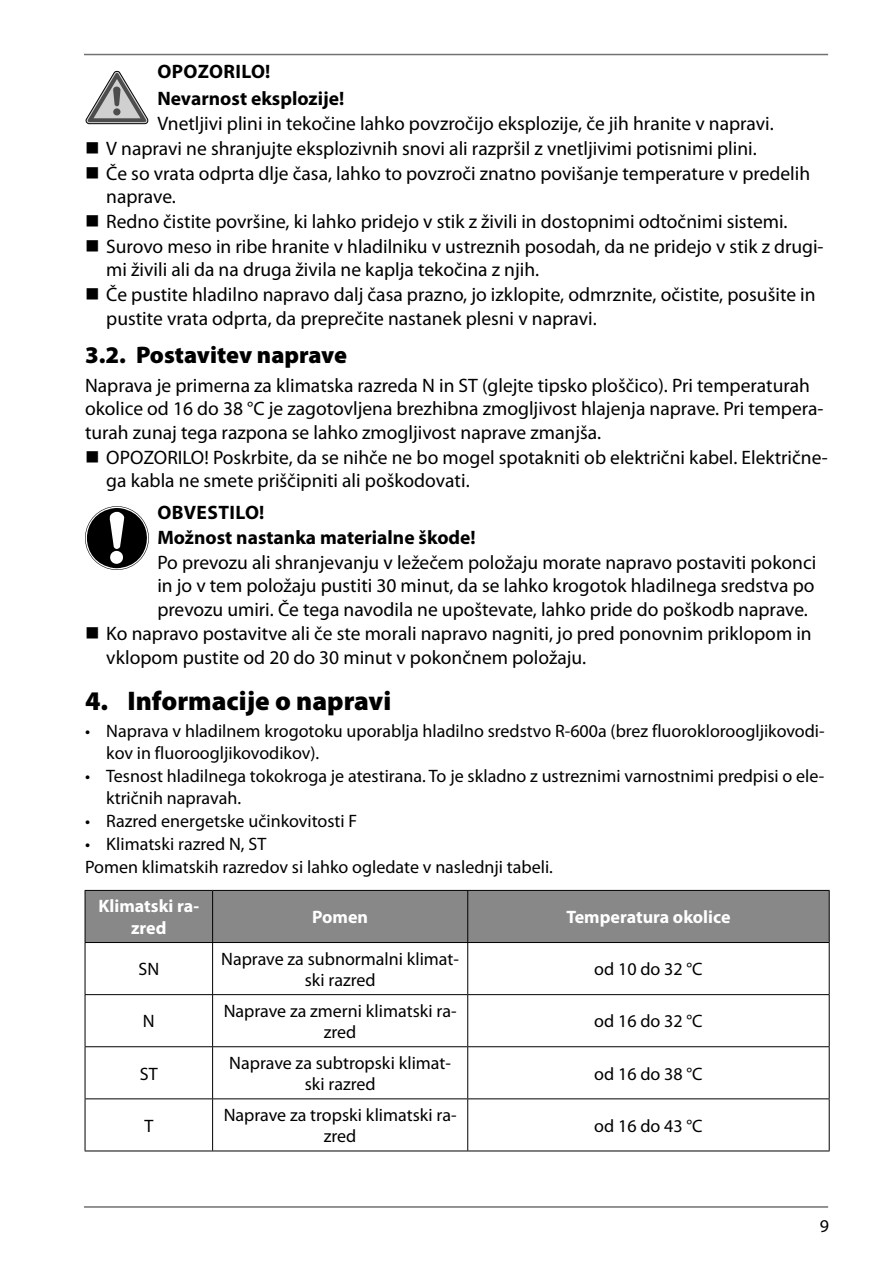
<style>
.page{position:relative;width:893px;height:1263px;background:#fff}
.page>*{position:absolute;margin:0;border:0;box-sizing:border-box;transform-origin:0 0}
.t1{font:900 27px "Myriad Pro";color:#000}
.t2{font:900 24px "Myriad Pro";color:#000}
.t3{font:19.5px/23.4px "Myriad Pro";color:#000}
.t4{font:700 19.5px/26.7px "Myriad Pro";color:#000}
.t5{font:18px/21.6px "Myriad Pro";color:#000;text-align:center}
.t6{font:700 18px/21.6px "Myriad Pro";color:#fff;text-align:center}
</style>
<div class="page">
<hr style="left:84px;top:54px;width:744px;height:1px;background:#717171">
<hr style="left:84px;top:1206px;width:744px;height:2px;background:#717171">
<svg style="left:86px;top:71px;width:62px;height:53px"></svg>
<svg style="left:85px;top:506px;width:64px;height:64px"></svg>
<div style="left:86px;top:891px;width:743px;height:51px;background:#888"></div>
<hr style="left:85px;top:890px;width:128px;height:1px;background:#000">
<hr style="left:85px;top:891px;width:1px;height:51px;background:#000">
<hr style="left:213px;top:890px;width:617px;height:1px;background:#000">
<hr style="left:829px;top:891px;width:1px;height:51px;background:#000">
<hr style="left:85px;top:942px;width:745px;height:1px;background:#000">
<hr style="left:212px;top:891px;width:1px;height:51px;background:#000">
<hr style="left:85px;top:943px;width:1px;height:51px;background:#000">
<hr style="left:829px;top:943px;width:1px;height:51px;background:#000">
<hr style="left:85px;top:995px;width:1px;height:51px;background:#000">
<hr style="left:829px;top:995px;width:1px;height:51px;background:#000">
<hr style="left:85px;top:1047px;width:1px;height:51px;background:#000">
<hr style="left:829px;top:1047px;width:1px;height:51px;background:#000">
<hr style="left:85px;top:1099px;width:1px;height:51px;background:#000">
<hr style="left:829px;top:1099px;width:1px;height:51px;background:#000">
<hr style="left:85px;top:1150px;width:745px;height:1px;background:#000">
<hr style="left:467px;top:891px;width:1px;height:51px;background:#000">
<hr style="left:212px;top:943px;width:1px;height:51px;background:#000">
<hr style="left:467px;top:943px;width:1px;height:51px;background:#000">
<hr style="left:85px;top:994px;width:383px;height:1px;background:#000">
<hr style="left:212px;top:995px;width:1px;height:51px;background:#000">
<hr style="left:468px;top:994px;width:362px;height:1px;background:#000">
<hr style="left:467px;top:995px;width:1px;height:51px;background:#000">
<hr style="left:85px;top:1046px;width:383px;height:1px;background:#000">
<hr style="left:212px;top:1047px;width:1px;height:51px;background:#000">
<hr style="left:468px;top:1046px;width:362px;height:1px;background:#000">
<hr style="left:467px;top:1047px;width:1px;height:51px;background:#000">
<hr style="left:85px;top:1098px;width:383px;height:1px;background:#000">
<hr style="left:212px;top:1099px;width:1px;height:51px;background:#000">
<hr style="left:468px;top:1098px;width:362px;height:1px;background:#000">
<hr style="left:467px;top:1099px;width:1px;height:51px;background:#000">
<p class="t4" style="left:157px;top:60px;width:188px">OPOZORILO!<br>Nevarnost eksplozije!</p>
<p class="t3" style="left:157px;top:113px;width:618px">Vnetljivi plini in tekočine lahko povzročijo eksplozije, če jih hranite v napravi.</p>
<p class="t3" style="left:85px;top:138px;width:673px">■ V napravi ne shranjujte eksplozivnih snovi ali razpršil z vnetljivimi potisnimi plini.</p>
<p class="t3" style="left:106px;top:163px;width:705px;text-indent:-21px">■ Če so vrata odprta dlje časa, lahko to povzroči znatno povišanje temperature v predelih naprave.</p>
<p class="t3" style="left:85px;top:211px;width:704px">■ Redno čistite površine, ki lahko pridejo v stik z živili in dostopnimi odtočnimi sistemi.</p>
<p class="t3" style="left:106px;top:236px;width:719px;text-indent:-21px">■ Surovo meso in ribe hranite v hladilniku v ustreznih posodah, da ne pridejo v stik z drugi&shy;mi živili ali da na druga živila ne kaplja tekočina z njih.</p>
<p class="t3" style="left:106px;top:284px;width:711px;text-indent:-21px">■ Če pustite hladilno napravo dalj časa prazno, jo izklopite, odmrznite, očistite, posušite in pustite vrata odprta, da preprečite nastanek plesni v napravi.</p>
<p class="t2" style="left:85px;top:345px;width:263px">3.2. Postavitev naprave</p>
<p class="t3" style="left:85px;top:375px;width:740px">Naprava je primerna za klimatska razreda N in ST (glejte tipsko ploščico). Pri temperaturah okolice od 16 do 38 °C je zagotovljena brezhibna zmogljivost hlajenja naprave. Pri tempera&shy;turah zunaj tega razpona se lahko zmogljivost naprave zmanjša.</p>
<p class="t3" style="left:106px;top:447px;width:723px;text-indent:-21px">■ OPOZORILO! Poskrbite, da se nihče ne bo mogel spotakniti ob električni kabel. Električne&shy;ga kabla ne smete priščipniti ali poškodovati.</p>
<p class="t4" style="left:157px;top:501px;width:320px;line-height:24.9px">OBVESTILO!<br>Možnost nastanka materialne škode!</p>
<p class="t3" style="left:157px;top:552px;width:660px;text-align:justify">Po prevozu ali shranjevanju v ležečem položaju morate napravo postaviti pokonci in jo v tem položaju pustiti 30 minut, da se lahko krogotok hladilnega sredstva po prevozu umiri. Če tega navodila ne upoštevate, lahko pride do poškodb naprave.</p>
<p class="t3" style="left:106px;top:623px;width:707px;text-indent:-21px">■ Ko napravo postavitve ali če ste morali napravo nagniti, jo pred ponovnim priklopom in vklopom pustite od 20 do 30 minut v pokončnem položaju.</p>
<h1 class="t1" style="left:85px;top:690px;width:308px">4. Informacije o napravi</h1>
<p class="t5" style="left:106px;top:722px;width:720px;text-align:left;text-indent:-21px">• Naprava v hladilnem krogotoku uporablja hladilno sredstvo R-600a (brez fluorokloroogljikovodi&shy;kov in fluoroogljikovodikov).</p>
<p class="t5" style="left:106px;top:766px;width:720px;text-align:left;text-indent:-21px">• Tesnost hladilnega tokokroga je atestirana. To je skladno z ustreznimi varnostnimi predpisi o ele&shy;ktričnih napravah.</p>
<p class="t5" style="left:85px;top:811px;width:274px">• Razred energetske učinkovitosti F</p>
<p class="t5" style="left:85px;top:833px;width:469px;line-height:23.1px;text-align:left">• Klimatski razred N, ST<br>Pomen klimatskih razredov si lahko ogledate v naslednji tabeli.</p>
<p class="t6" style="left:98px;top:897px;width:102px">Klimatski ra&shy;zred</p>
<p class="t6" style="left:312px;top:907px;width:57px">Pomen</p>
<p class="t6" style="left:566px;top:907px;width:166px">Temperatura okolice</p>
<p class="t5" style="left:138px;top:959px;width:22px">SN</p>
<p class="t5" style="left:221px;top:949px;width:239px">Naprave za subnormalni klimat&shy;ski razred</p>
<p class="t5" style="left:594px;top:959px;width:110px">od 10 do 32 °C</p>
<p class="t5" style="left:143px;top:1012px;width:13px">N</p>
<p class="t5" style="left:224px;top:1001px;width:235px">Naprave za zmerni klimatski ra&shy;zred</p>
<p class="t5" style="left:594px;top:1012px;width:110px">od 16 do 32 °C</p>
<p class="t5" style="left:140px;top:1064px;width:19px">ST</p>
<p class="t5" style="left:229px;top:1053px;width:223px">Naprave za subtropski klimat&shy;ski razred</p>
<p class="t5" style="left:594px;top:1064px;width:110px">od 16 do 38 °C</p>
<p class="t5" style="left:144px;top:1116px;width:10px">T</p>
<p class="t5" style="left:224px;top:1105px;width:235px">Naprave za tropski klimatski ra&shy;zred</p>
<p class="t5" style="left:594px;top:1116px;width:110px">od 16 do 43 °C</p>
<p class="t5" style="left:820px;top:1216px;width:11px">9</p>
</div>
